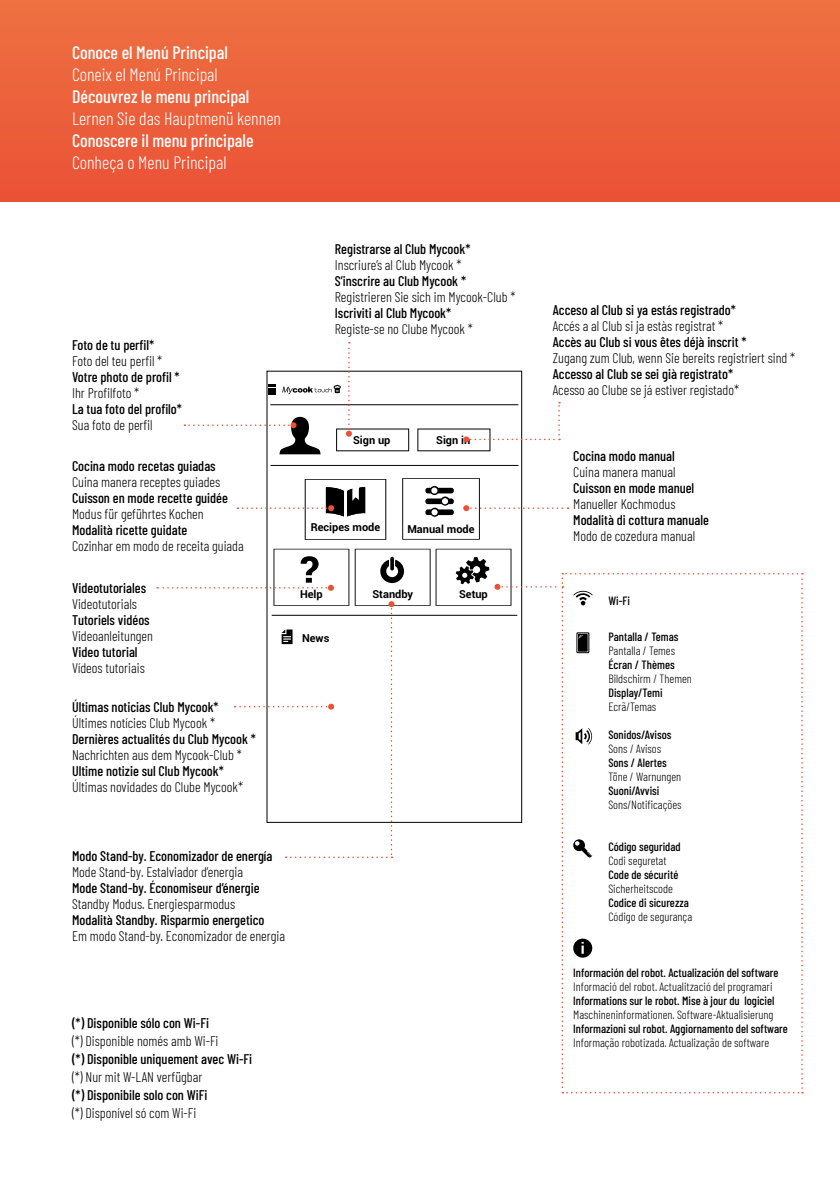
<style>
.page{position:relative;width:840px;height:1191px;background:#fff}
.page>*{position:absolute;margin:0;border:0;box-sizing:border-box;transform-origin:0 0}
.t1{font:500 18px "Barlow Condensed";color:#fff}
.t2{font:300 18px "Barlow Condensed";color:#fff}
.t3{font:300 14px "Barlow Condensed";color:#000}
.t4{font:500 14px "Barlow Condensed";color:#000}
.t5{font:300 12px "Barlow Condensed";color:#000}
.t6{font:500 12px "Barlow Condensed";color:#000}
.t7{font:700 11px "Roboto";color:#000}
</style>
<div class="page">
<div style="left:0;top:0;width:839px;height:201px;background:linear-gradient(to bottom,#ee7141,#ea5236)"></div>
<hr style="left:270px;top:465px;width:248px;height:1px;background:#000">
<hr style="left:270px;top:404px;width:248px;height:1px;background:#000">
<svg style="left:237px;top:479px;width:149px;height:61px"></svg>
<svg style="left:402px;top:478px;width:166px;height:61px"></svg>
<svg style="left:184px;top:342px;width:225px;height:112px"></svg>
<svg style="left:417px;top:396px;width:142px;height:55px"></svg>
<svg style="left:157px;top:549px;width:645px;height:544px"></svg>
<p class="t1" style="left:72px;top:40px;width:157px">Conoce el Menú Principal</p>
<p class="t2" style="left:72px;top:62px;width:147px">Coneix el Menú Principal</p>
<p class="t1" style="left:72px;top:84px;width:179px">Découvrez le menu principal</p>
<p class="t2" style="left:72px;top:106px;width:210px">Lernen Sie das Hauptmenü kennen</p>
<p class="t1" style="left:72px;top:128px;width:183px">Conoscere il menu principale</p>
<p class="t2" style="left:72px;top:150px;width:156px">Conheça o Menu Principal</p>
<p class="t4" style="left:72px;top:335px;width:84px">Foto de tu perfil*</p>
<p class="t3" style="left:72px;top:351px;width:92px">Foto del teu perfil *</p>
<p class="t4" style="left:72px;top:367px;width:109px">Votre photo de profil *</p>
<p class="t3" style="left:72px;top:383px;width:69px">Ihr Profilfoto *</p>
<p class="t4" style="left:72px;top:399px;width:111px">La tua foto del profilo*</p>
<p class="t3" style="left:72px;top:415px;width:82px">Sua foto de perfil</p>
<p class="t4" style="left:72px;top:455px;width:145px">Cocina modo recetas guiadas</p>
<p class="t3" style="left:72px;top:471px;width:149px">Cuina manera receptes guiades</p>
<p class="t4" style="left:72px;top:487px;width:157px">Cuisson en mode recette guidée</p>
<p class="t3" style="left:72px;top:503px;width:133px">Modus für geführtes Kochen</p>
<p class="t4" style="left:72px;top:519px;width:117px">Modalità ricette guidate</p>
<p class="t3" style="left:72px;top:535px;width:173px">Cozinhar em modo de receita guiada</p>
<p class="t4" style="left:72px;top:578px;width:75px">Videotutoriales</p>
<p class="t3" style="left:72px;top:594px;width:66px">Videotutorials</p>
<p class="t4" style="left:72px;top:610px;width:79px">Tutoriels vidéos</p>
<p class="t3" style="left:72px;top:626px;width:82px">Videoanleitungen</p>
<p class="t4" style="left:72px;top:642px;width:67px">Video tutorial</p>
<p class="t3" style="left:72px;top:658px;width:74px">Vídeos tutoriais</p>
<p class="t4" style="left:72px;top:697px;width:148px">Últimas noticias Club Mycook*</p>
<p class="t3" style="left:72px;top:713px;width:144px">Últimes notícies Club Mycook *</p>
<p class="t4" style="left:72px;top:729px;width:185px">Dernières actualités du Club Mycook *</p>
<p class="t3" style="left:72px;top:745px;width:171px">Nachrichten aus dem Mycook-Club *</p>
<p class="t4" style="left:72px;top:761px;width:153px">Ultime notizie sul Club Mycook*</p>
<p class="t3" style="left:72px;top:777px;width:172px">Últimas novidades do Clube Mycook*</p>
<p class="t4" style="left:334px;top:239px;width:137px">Registrarse al Club Mycook*</p>
<p class="t3" style="left:334px;top:255px;width:128px">Inscriure’s al Club Mycook *</p>
<p class="t4" style="left:334px;top:271px;width:133px">S’inscrire au Club Mycook *</p>
<p class="t3" style="left:334px;top:287px;width:182px">Registrieren Sie sich im Mycook-Club *</p>
<p class="t4" style="left:334px;top:303px;width:118px">Iscriviti al Club Mycook*</p>
<p class="t3" style="left:334px;top:319px;width:139px">Registe-se no Clube Mycook *</p>
<p class="t7" style="left:353px;top:432px;width:39px">Sign up</p>
<p class="t7" style="left:436px;top:432px;width:36px">Sign in</p>
<p class="t7" style="left:310px;top:520px;width:71px">Recipes mode</p>
<p class="t7" style="left:407px;top:521px;width:69px">Manual mode</p>
<p class="t7" style="left:300px;top:586px;width:24px">Help</p>
<p class="t7" style="left:372px;top:586px;width:42px">Standby</p>
<p class="t7" style="left:459px;top:586px;width:30px">Setup</p>
<p class="t7" style="left:302px;top:630px;width:29px">News</p>
<p class="t4" style="left:72px;top:846px;width:202px">Modo Stand-by. Economizador de energía</p>
<p class="t3" style="left:72px;top:862px;width:172px">Mode Stand-by. Estalviador d’energia</p>
<p class="t4" style="left:72px;top:878px;width:189px">Mode Stand-by. Économiseur d’énergie</p>
<p class="t3" style="left:72px;top:894px;width:164px">Standby Modus. Energiesparmodus</p>
<p class="t4" style="left:72px;top:910px;width:194px">Modalità Standby. Risparmio energetico</p>
<p class="t3" style="left:72px;top:926px;width:214px">Em modo Stand-by. Economizador de energia</p>
<p class="t4" style="left:72px;top:1013px;width:138px">(*) Disponible sólo con Wi-Fi</p>
<p class="t3" style="left:72px;top:1031px;width:148px">(*) Disponible només amb Wi-Fi</p>
<p class="t4" style="left:72px;top:1049px;width:181px">(*) Disponible uniquement avec Wi-Fi</p>
<p class="t3" style="left:72px;top:1067px;width:132px">(*) Nur mit W-LAN verfügbar</p>
<p class="t4" style="left:72px;top:1085px;width:137px">(*) Disponibile solo con WiFi</p>
<p class="t3" style="left:72px;top:1103px;width:126px">(*) Disponível só com Wi-Fi</p>
<p class="t4" style="left:552px;top:299px;width:184px">Acceso al Club si ya estás registrado*</p>
<p class="t3" style="left:552px;top:315px;width:172px">Accés a al Club si ja estàs registrat *</p>
<p class="t4" style="left:552px;top:331px;width:195px">Accès au Club si vous êtes déjà inscrit *</p>
<p class="t3" style="left:552px;top:347px;width:244px">Zugang zum Club, wenn Sie bereits registriert sind *</p>
<p class="t4" style="left:552px;top:363px;width:182px">Accesso al Club se sei già registrato*</p>
<p class="t3" style="left:552px;top:379px;width:188px">Acesso ao Clube se já estiver registado*</p>
<p class="t4" style="left:573px;top:446px;width:103px">Cocina modo manual</p>
<p class="t3" style="left:573px;top:462px;width:104px">Cuina manera manual</p>
<p class="t4" style="left:573px;top:478px;width:122px">Cuisson en mode manuel</p>
<p class="t3" style="left:573px;top:494px;width:104px">Manueller Kochmodus</p>
<p class="t4" style="left:573px;top:510px;width:137px">Modalità di cottura manuale</p>
<p class="t3" style="left:573px;top:526px;width:123px">Modo de cozedura manual</p>
<p class="t6" style="left:608px;top:592px;width:23px">Wi-Fi</p>
<p class="t6" style="left:608px;top:628px;width:72px">Pantalla / Temas</p>
<p class="t5" style="left:608px;top:642px;width:68px">Pantalla / Temes</p>
<p class="t6" style="left:608px;top:656px;width:68px">Écran / Thèmes</p>
<p class="t5" style="left:608px;top:670px;width:85px">Bildschirm / Themen</p>
<p class="t6" style="left:608px;top:684px;width:56px">Display/Temi</p>
<p class="t5" style="left:608px;top:698px;width:49px">Ecrã/Temas</p>
<p class="t6" style="left:608px;top:726px;width:65px">Sonidos/Avisos</p>
<p class="t5" style="left:608px;top:740px;width:54px">Sons / Avisos</p>
<p class="t6" style="left:608px;top:754px;width:60px">Sons / Alertes</p>
<p class="t5" style="left:608px;top:768px;width:74px">Töne / Warnungen</p>
<p class="t6" style="left:608px;top:782px;width:53px">Suoni/Avvisi</p>
<p class="t5" style="left:608px;top:796px;width:75px">Sons/Notificações</p>
<p class="t6" style="left:608px;top:838px;width:74px">Código seguridad</p>
<p class="t5" style="left:608px;top:851px;width:60px">Codi seguretat</p>
<p class="t6" style="left:608px;top:866px;width:71px">Code de sécurité</p>
<p class="t5" style="left:608px;top:880px;width:66px">Sicherheitscode</p>
<p class="t6" style="left:608px;top:894px;width:82px">Codice di sicurezza</p>
<p class="t5" style="left:608px;top:908px;width:85px">Código de segurança</p>
<p class="t6" style="left:573px;top:964px;width:207px">Información del robot. Actualización del software</p>
<p class="t5" style="left:573px;top:978px;width:201px">Informació del robot. Actualització del programari</p>
<p class="t6" style="left:573px;top:992px;width:202px">Informations sur le robot. Mise à jour du logiciel</p>
<p class="t5" style="left:573px;top:1006px;width:201px">Maschineninformationen. Software-Aktualisierung</p>
<p class="t6" style="left:573px;top:1020px;width:216px">Informazioni sul robot. Aggiornamento del software</p>
<p class="t5" style="left:573px;top:1034px;width:197px">Informação robotizada. Actualização de software</p>
</div>
